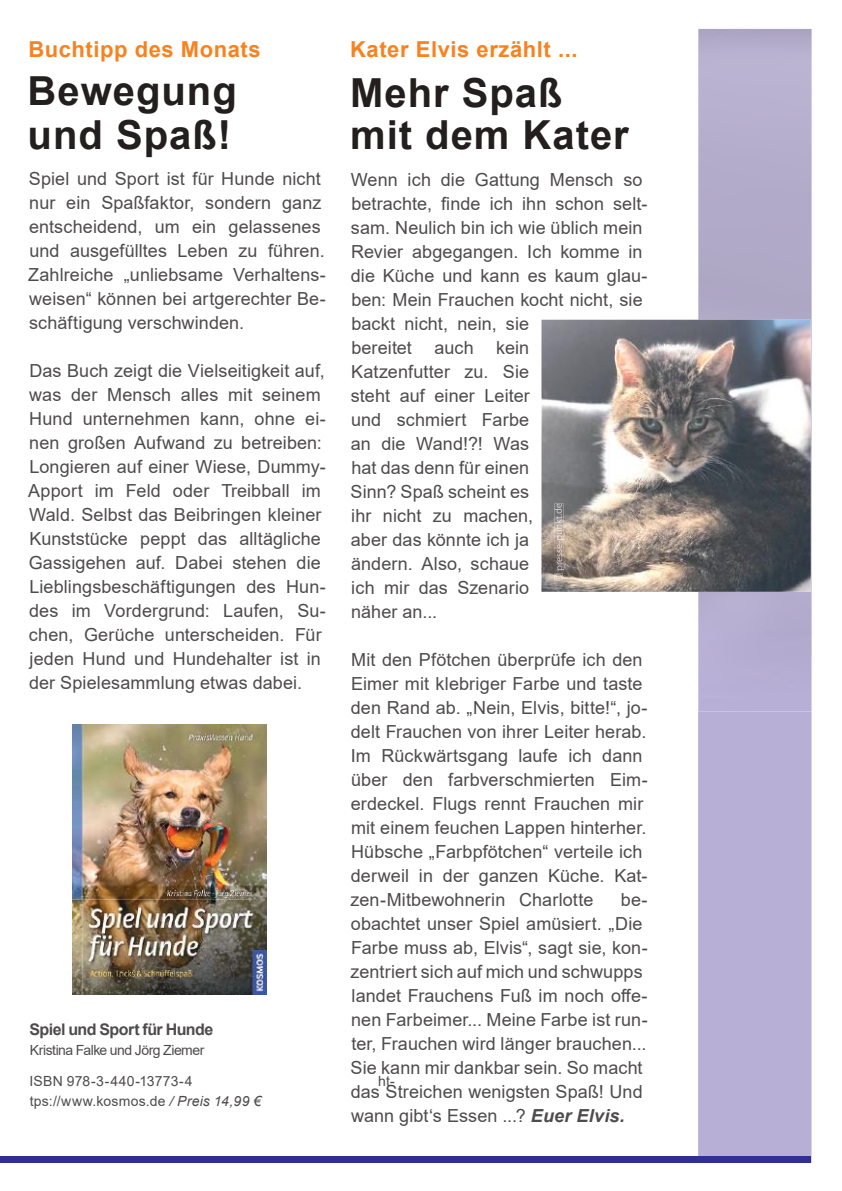
<style>
.page{position:relative;width:842px;height:1191px;background:#fff}
.page>*{position:absolute;margin:0;border:0;box-sizing:border-box;transform-origin:0 0}
.t1{font:700 40px/44px "Arial";letter-spacing:.025em;color:#241f1f}
.t2{font:700 22px "Arial";letter-spacing:.025em;color:#f8821e}
.t3{font:18px/24px "Arial";letter-spacing:.005em;color:#4e4b4c}
.t4{font:700 16px "Arial";letter-spacing:-.035em;color:#4e4b4c}
.t5{font:14px "Arial";letter-spacing:.02em;color:#4e4b4c}
.t6{font:14px "Arial";letter-spacing:-.02em;color:#4e4b4c}
.s1{font-weight:700;font-style:italic}
.s2{font-style:italic}
</style>
<div class="page">
<div style="left:698px;top:711px;width:113px;height:446px;background:#b7afd6"></div>
<div style="left:0;top:1157px;width:811px;height:6px;background:#313092"></div>
<img style="left:698px;top:28px;width:113px;height:683px">
<img style="left:73px;top:724px;width:193px;height:270px">
<img style="left:541px;top:320px;width:270px;height:272px">
<svg style="left:554px;top:573px;width:8px;height:8px"></svg>
<img style="left:554px;top:503px;width:10px;height:67px">
<p class="t2" style="left:28px;top:34px;width:234px">Buchtipp des Monats</p>
<h1 class="t1" style="left:28px;top:69px;width:211px">Bewegung und Spaß!</h1>
<p class="t2" style="left:350px;top:34px;width:229px">Kater Elvis erzählt ...</p>
<h1 class="t1" style="left:350px;top:72px;width:280px;line-height:42px">Mehr Spaß mit dem Kater</h1>
<p class="t3" style="left:28px;top:167px;width:299px">Spiel und Sport ist für Hunde nicht nur ein Spaßfaktor, sondern ganz entscheidend, um ein gelassenes und ausgefülltes Leben zu führen.<br>Zahlreiche „unliebsame Verhaltens&shy;weisen“ können bei artgerechter Be&shy;schäftigung verschwinden.</p>
<p class="t3" style="left:28px;top:359px;width:299px">Das Buch zeigt die Vielseitigkeit auf, was der Mensch alles mit seinem Hund unternehmen kann, ohne ei&shy;nen großen Aufwand zu betreiben:<br>Longieren auf einer Wiese, Dummy-Apport im Feld oder Treibball im Wald. Selbst das Beibringen kleiner Kunststücke peppt das alltägliche Gassigehen auf. Dabei stehen die Lieblingsbeschäftigungen des Hun&shy;des im Vordergrund: Laufen, Su&shy;chen, Gerüche unterscheiden. Für jeden Hund und Hundehalter ist in der Spielesammlung etwas dabei.</p>
<p class="t3" style="left:351px;top:167px;width:298px">Wenn ich die Gattung Mensch so betrachte, finde ich ihn schon selt&shy;sam. Neulich bin ich wie üblich mein<br>Revier abgegangen. Ich komme in die Küche und kann es kaum glau&shy;ben: Mein Frauchen kocht nicht, sie backt nicht, nein, sie<br>bereitet auch kein<br>Katzenfutter zu. Sie<br>steht auf einer Leiter<br>und schmiert Farbe<br>an die Wand!?! Was<br>hat das denn für einen<br>Sinn? Spaß scheint es<br>ihr nicht zu machen,<br>aber das könnte ich ja<br>ändern. Also, schaue<br>ich mir das Szenario<br>näher an...</p>
<p class="t3" style="left:350px;top:647px;width:299px">Mit den Pfötchen überprüfe ich den Eimer mit klebriger Farbe und taste den Rand ab. „Nein, Elvis, bitte!“, jo&shy;delt Frauchen von ihrer Leiter herab.<br>Im Rückwärtsgang laufe ich dann über den farbverschmierten Eim&shy;erdeckel. Flugs rennt Frauchen mir mit einem feuchen Lappen hinterher.<br>Hübsche „Farbpfötchen“ verteile ich derweil in der ganzen Küche. Kat&shy;zen-Mitbewohnerin Charlotte</p>
<p class="t3" style="left:350px;top:887px;width:299px;text-indent:270px">be&shy;obachtet unser Spiel amüsiert. „Die<br>Farbe muss ab, Elvis“, sagt sie, kon&shy;zentriert sich auf mich und schwupps landet Frauchens Fuß im noch offe&shy;nen Farbeimer... Meine Farbe ist run&shy;ter, Frauchen wird länger brauchen...<br>Sie kann mir dankbar sein. So macht das Streichen wenigsten Spaß! Und wann gibt‘s Essen ...? <span class="s1">Euer Elvis.</span></p>
<p class="t4" style="left:29px;top:1018px;width:185px">Spiel und Sport für Hunde</p>
<p class="t6" style="left:30px;top:1040px;width:176px">Kristina Falke und Jörg Ziemer</p>
<p class="t5" style="left:29px;top:1071px;width:165px">ISBN 978-3-440-13773-4</p>
<p class="t6" style="left:378px;top:1071px;width:18px">ht-</p>
<p class="t5" style="left:30px;top:1091px;width:233px">tps://www.kosmos.de <span class="s2">/ Preis 14,99 €</span></p>
</div>
